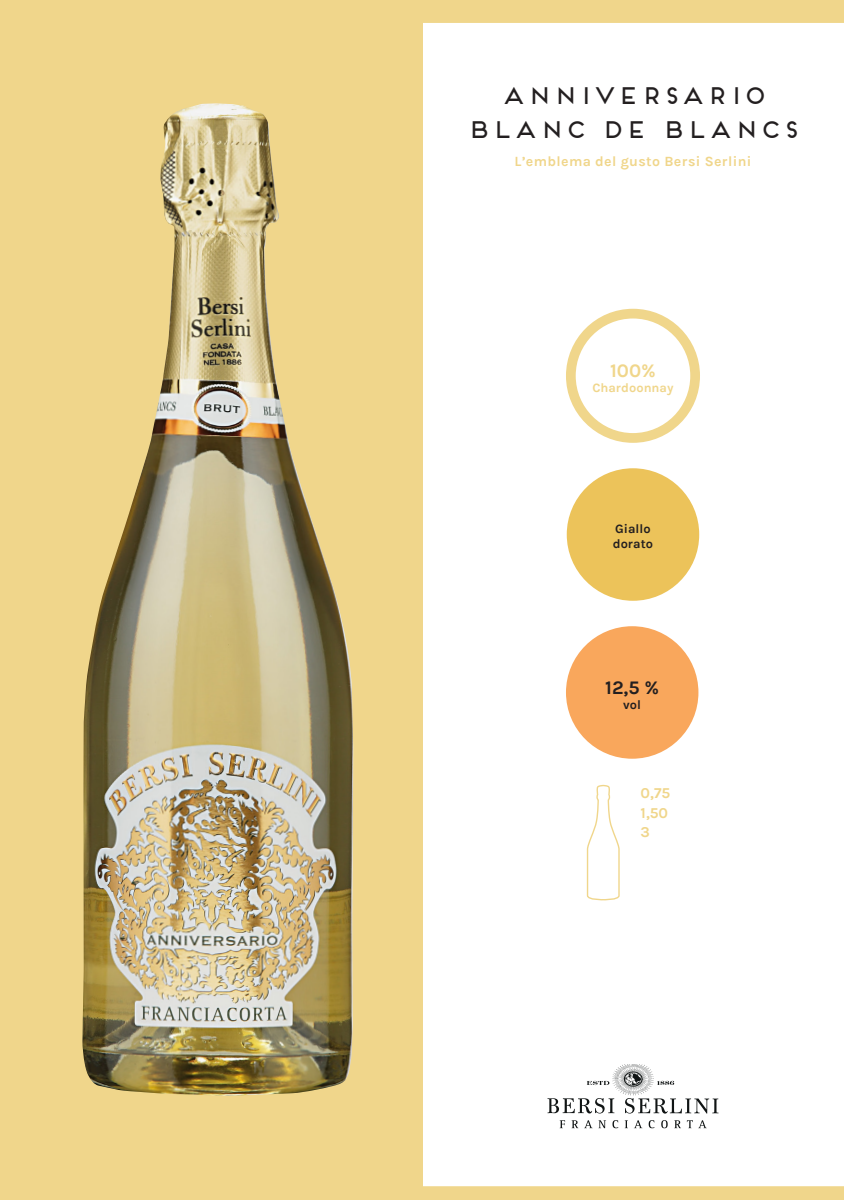
<style>
.page{position:relative;width:844px;height:1200px;background:#fff}
.page>*{position:absolute;margin:0;border:0;box-sizing:border-box;transform-origin:0 0}
.t1{font:24px/33.8px "Frontage W00";color:#231f20;text-align:center}
.t2{font:700 19.2px "Karla";color:#231f20}
.t3{font:700 19.2px "Karla";color:#f0d68b}
.t4{font:700 15.2px/19.6px "Karla";color:#f0d68b}
.t5{font:700 14.2px "Karla";letter-spacing:.025em;color:#f0d68b}
.t6{font:700 12.8px/15.4px "Karla";color:#231f20}
.t7{font:700 12.8px "Karla";color:#f0d68b}
</style>
<div class="page">
<svg style="left:423px;top:0;width:421px;height:1199px"></svg>
<div style="left:0;top:0;width:423px;height:1199px;background:#f0d68b"></div>
<img style="left:82px;top:103px;width:271px;height:992px">
<div style="left:566px;top:626px;width:132px;height:132px;background:#f9a75c;border-radius:50%"></div>
<svg style="left:586px;top:783px;width:34px;height:117px"></svg>
<div style="left:566px;top:309px;width:134px;height:133px;border:10px solid #f0d68b;border-radius:50%"></div>
<div style="left:566px;top:468px;width:133px;height:132px;background:#ecc35a;border-radius:50%"></div>
<h1 class="t1" style="left:466px;top:77px;width:336px">ANNIVERSARIO<br>BLANC DE BLANCS</h1>
<p class="t5" style="left:514px;top:152px;width:238px">L’emblema del gusto Bersi Serlini</p>
<h2 class="t3" style="left:610px;top:359px;width:47px">100%</h2>
<p class="t7" style="left:592px;top:380px;width:83px">Chardoonnay</p>
<p class="t6" style="left:613px;top:520px;width:42px">Giallo dorato</p>
<h2 class="t2" style="left:605px;top:675px;width:56px">12,5 %</h2>
<p class="t6" style="left:623px;top:696px;width:19px">vol</p>
<p class="t4" style="left:640px;top:783px;width:31px">0,75<br>1,50<br>3</p>
</div>
